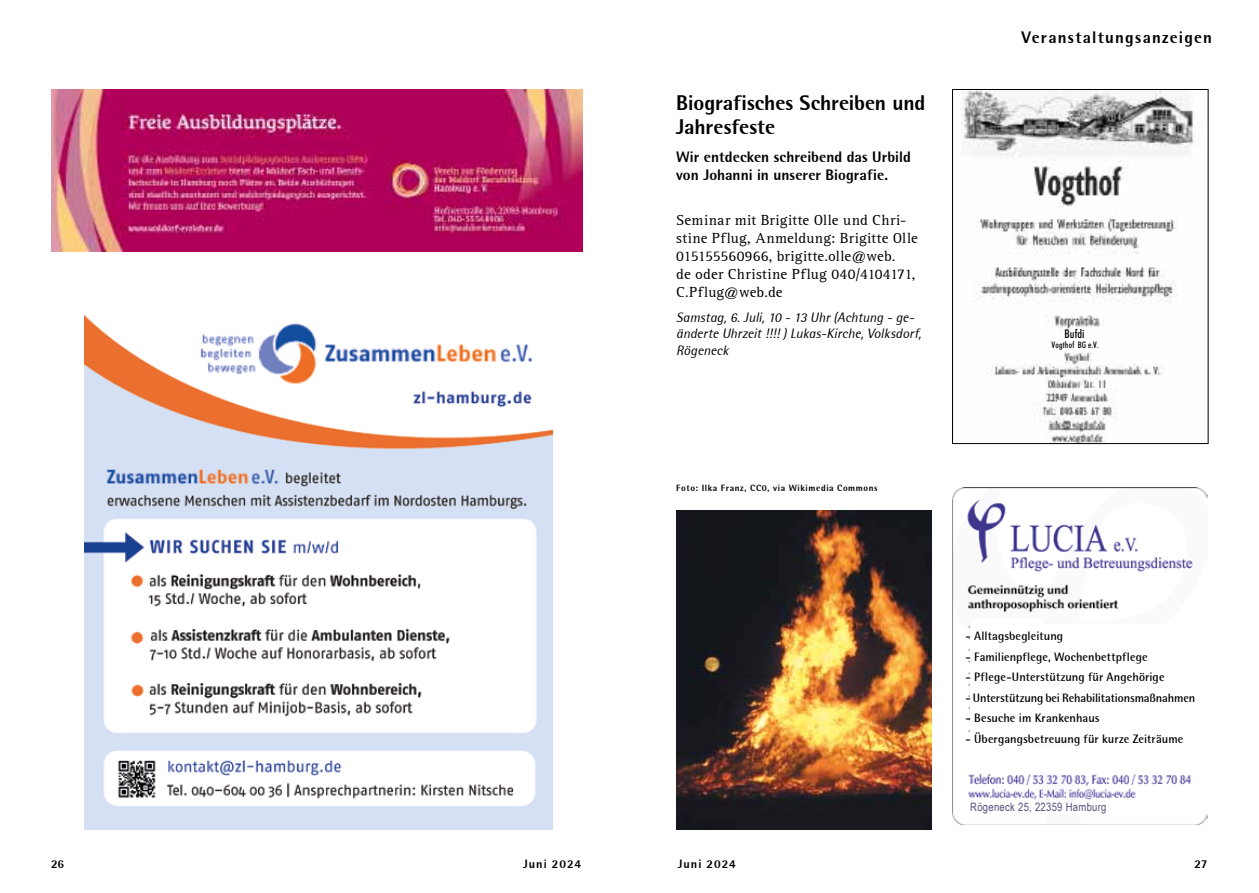
<style>
.page{position:relative;width:1259px;height:893px;background:#fff}
.page>*{position:absolute;margin:0;border:0;box-sizing:border-box;transform-origin:0 0}
.t1{font:800 21px/24px "Rotis Semi Sans";color:#000}
.t2{font:800 16.5px "Rotis Semi Sans";letter-spacing:.075em;color:#000}
.t3{font:15px/18px "Rotis Serif";letter-spacing:.01em;color:#000}
.t4{font:800 15px/18px "Rotis Semi Sans";letter-spacing:.005em;color:#000}
.t5{font:italic 13.5px/16.5px "Rotis Semi Sans";color:#000}
.t6{font:700 12px "Rotis Semi Sans";letter-spacing:.005em;color:#000}
.t7{font:800 12px "Rotis Semi Sans";letter-spacing:.08em;color:#000}
.t8{font:500 condensed 12px "Futura BT";letter-spacing:.005em;color:#000}
.t9{font:11.55px "Arial Narrow";letter-spacing:.025em;color:#584c7e}
.t10{font:800 9px "Rotis Semi Sans";letter-spacing:.065em;color:#000}
.t11{font:500 condensed 9px "Futura BT";letter-spacing:.025em;color:#000}
</style>
<div class="page">
<img style="left:961px;top:91px;width:240px;height:351px">
<div style="left:952px;top:89px;width:256px;height:355px;border:1px solid #000"></div>
<img style="left:51px;top:89px;width:532px;height:162px">
<img style="left:85px;top:315px;width:468px;height:514px">
<img style="left:953px;top:487px;width:255px;height:337px">
<div style="left:969px;top:625px;width:196px;height:113px;background:#fff"></div>
<img style="left:676px;top:510px;width:255px;height:319px">
<h1 class="t1" style="left:676px;top:90px;width:251px">Biografisches Schreiben und<br>Jahresfeste</h1>
<p class="t4" style="left:676px;top:148px;width:236px">Wir entdecken schreibend das Urbild von Johanni in unserer Biografie.</p>
<p class="t3" style="left:676px;top:211px;width:243px">Seminar mit Brigitte Olle und Chri&shy;stine Pflug, Anmeldung: Brigitte Olle 015155560966, brigitte.olle@web.<br>de oder Christine Pflug 040/4104171, C.Pflug@web.de</p>
<p class="t5" style="left:676px;top:309px;width:246px">Samstag, 6. Juli, 10 - 13 Uhr (Achtung - ge&shy;änderte Uhrzeit !!!! ) Lukas-Kirche, Volksdorf,<br>Rögeneck</p>
<p class="t10" style="left:676px;top:483px;width:203px">Foto: Ilka Franz, CC0, via Wikimedia Commons</p>
<h2 class="t2" style="left:1021px;top:27px;width:192px">Veranstaltungsanzeigen</h2>
<p class="t8" style="left:1064px;top:326px;width:22px">Bufdi</p>
<p class="t11" style="left:1051px;top:339px;width:48px">Vogthof BG e.V.</p>
<p class="t6" style="left:965px;top:629px;width:99px">- Alltagsbegleitung</p>
<p class="t6" style="left:965px;top:649px;width:184px">- Familienpflege, Wochenbettpflege</p>
<p class="t6" style="left:965px;top:670px;width:201px">- Pflege-Unterstützung für Angehörige</p>
<p class="t6" style="left:965px;top:690px;width:231px">- Unterstützung bei Rehabilitationsmaßnahmen</p>
<p class="t6" style="left:965px;top:711px;width:136px">- Besuche im Krankenhaus</p>
<p class="t6" style="left:965px;top:731px;width:219px">- Übergangsbetreuung für kurze Zeiträume</p>
<p class="t9" style="left:970px;top:798px;width:138px">Rögeneck 25, 22359 Hamburg</p>
<p class="t7" style="left:51px;top:856px;width:15px">26</p>
<p class="t7" style="left:523px;top:856px;width:60px">Juni 2024</p>
<p class="t7" style="left:678px;top:856px;width:60px">Juni 2024</p>
<p class="t7" style="left:1194px;top:856px;width:15px">27</p>
</div>
